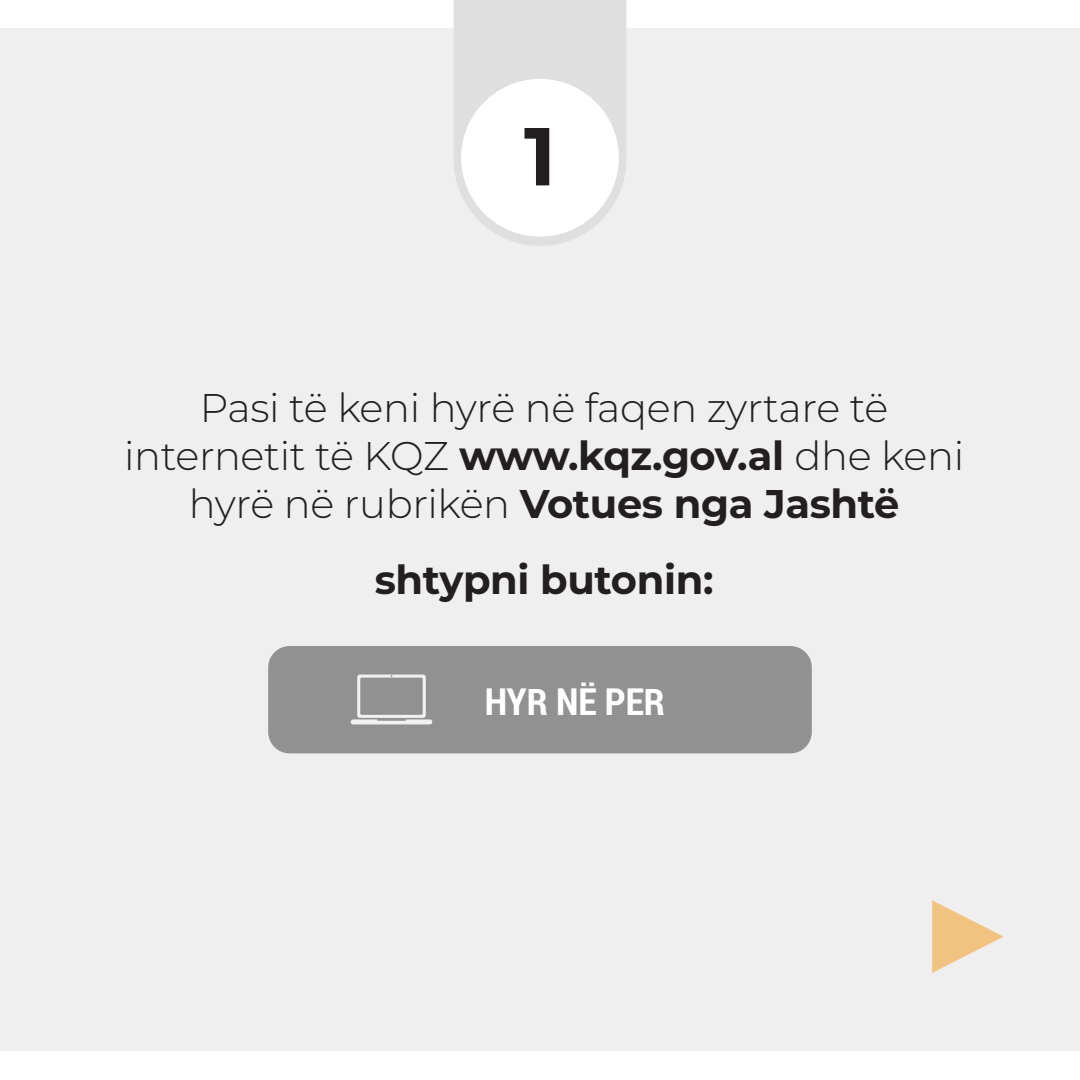
<style>
.page{position:relative;width:1080px;height:1080px;background:#fff}
.page>*{position:absolute;margin:0;border:0;box-sizing:border-box;transform-origin:0 0}
.t1{font:700 82px "Montserrat";color:#231f20}
.t2{font:300 40px/48px "Montserrat";letter-spacing:-.01em;color:#231f20;text-align:center}
.t3{font:700 40px "Montserrat";letter-spacing:-.01em;color:#231f20}
.t4{font:700 37px "Roboto Condensed";color:#fff}
.s1{font-weight:700}
</style>
<div class="page">
<div style="left:0;top:29px;width:1080px;height:1022px;background:#efefef"></div>
<svg style="left:932px;top:900px;width:72px;height:73px"></svg>
<svg style="left:454px;top:0;width:172px;height:246px"></svg>
<div style="left:461px;top:79px;width:158px;height:158px;background:#fff;border-radius:50%"></div>
<div style="left:268px;top:646px;width:544px;height:107px;background:#919191;border-radius:21px"></div>
<img style="left:350px;top:674px;width:83px;height:51px">
<h1 class="t1" style="left:524px;top:102px;width:34px">1</h1>
<p class="t2" style="left:124px;top:382px;width:842px">Pasi të keni hyrë në faqen zyrtare të internetit të KQZ <span class="s1">www.kqz.gov.al</span> dhe keni hyrë në rubrikën <span class="s1">Votues nga Jashtë</span></p>
<p class="t3" style="left:375px;top:553px;width:340px">shtypni butonin:</p>
<p class="t4" style="left:485px;top:676px;width:182px">HYR NË PER</p>
</div>
